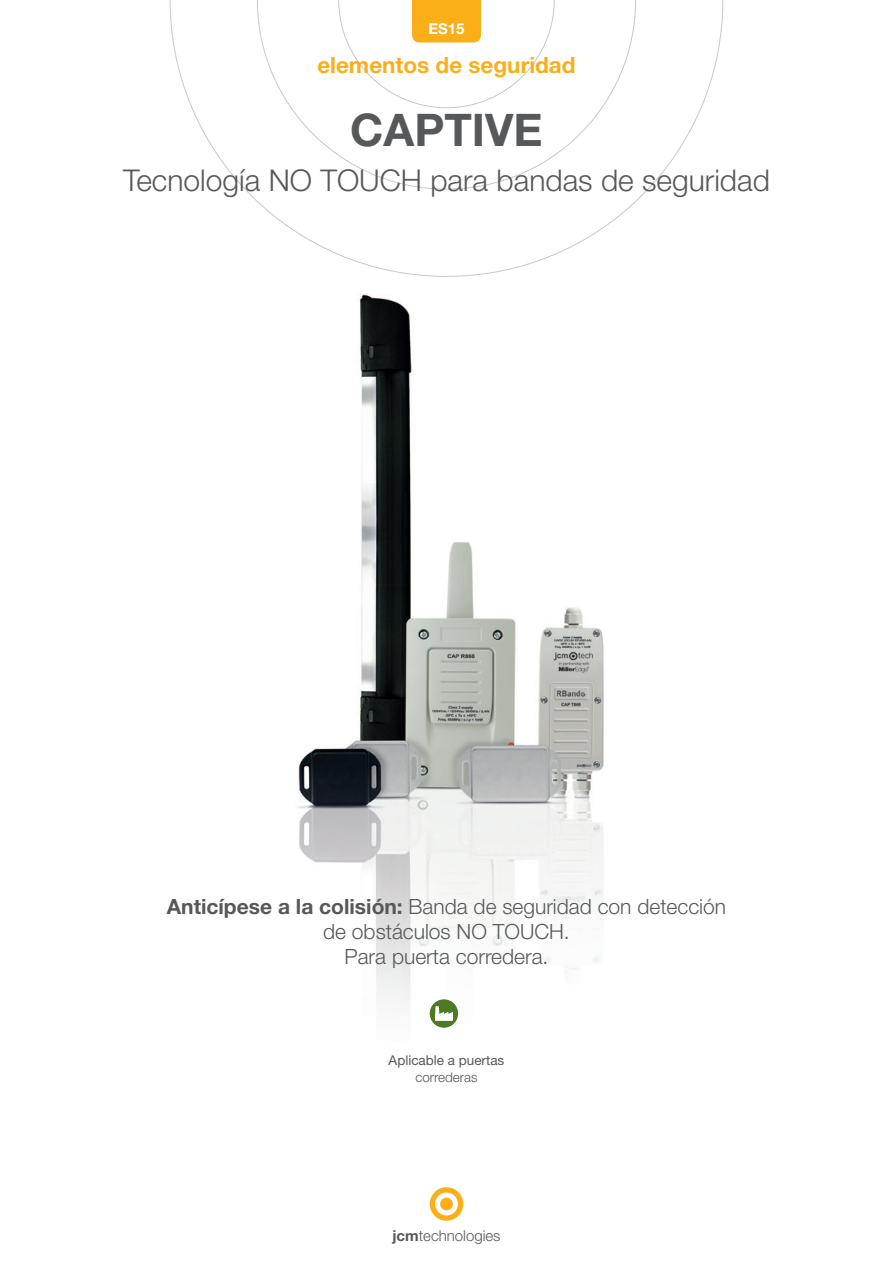
<style>
.page{position:relative;width:893px;height:1263px;background:#fff}
.page>*{position:absolute;margin:0;border:0;box-sizing:border-box;transform-origin:0 0}
.t1{font:700 45px "Helvetica Neue LT Std";color:#57585a}
.t2{font:300 30px "Helvetica Neue LT Std";color:#57585a}
.t3{font:700 22.5px "Helvetica Neue LT Std";color:#faaf18}
.t4{font:300 21px/25.2px "Helvetica Neue LT";color:#57585a;text-align:center}
.t5{font:300 15px "Helvetica Neue LT Std";color:#57585a}
.t6{font:700 15px "Helvetica Neue LT Std";color:#fff}
.t7{font:13.5px "Helvetica Neue LT Std";color:#57585a}
.t8{font:300 13.5px "Helvetica Neue LT Std";color:#57585a}
.s1{font-weight:700}
</style>
<div class="page">
<img style="left:298px;top:294px;width:306px;height:734px">
<svg style="left:170px;top:0;width:553px;height:277px"></svg>
<svg style="left:338px;top:0;width:217px;height:108px"></svg>
<svg style="left:430px;top:1187px;width:33px;height:34px"></svg>
<div style="left:440px;top:1197px;width:13px;height:13px;background:#faaf18;border-radius:50%"></div>
<div style="left:430px;top:999px;width:28px;height:29px;background:#4c7b24;border-radius:50%"></div>
<svg style="left:435px;top:1006px;width:18px;height:15px"></svg>
<p class="t6" style="left:428px;top:19px;width:38px">ES15</p>
<p class="t3" style="left:317px;top:51px;width:260px">elementos de seguridad</p>
<h1 class="t1" style="left:350px;top:102px;width:194px">CAPTIVE</h1>
<h2 class="t2" style="left:123px;top:162px;width:648px">Tecnología NO TOUCH para bandas de seguridad</h2>
<p class="t4" style="left:167px;top:893px;width:561px"><span class="s1">Anticípese a la colisión:</span> Banda de seguridad con detección de obstáculos NO TOUCH.<br>Para puerta corredera.</p>
<p class="t7" style="left:389px;top:1052px;width:117px">Aplicable a puertas</p>
<p class="t8" style="left:415px;top:1069px;width:64px">correderas</p>
<p class="t5" style="left:392px;top:1226px;width:110px"><span class="s1">jcm</span>technologies</p>
</div>
